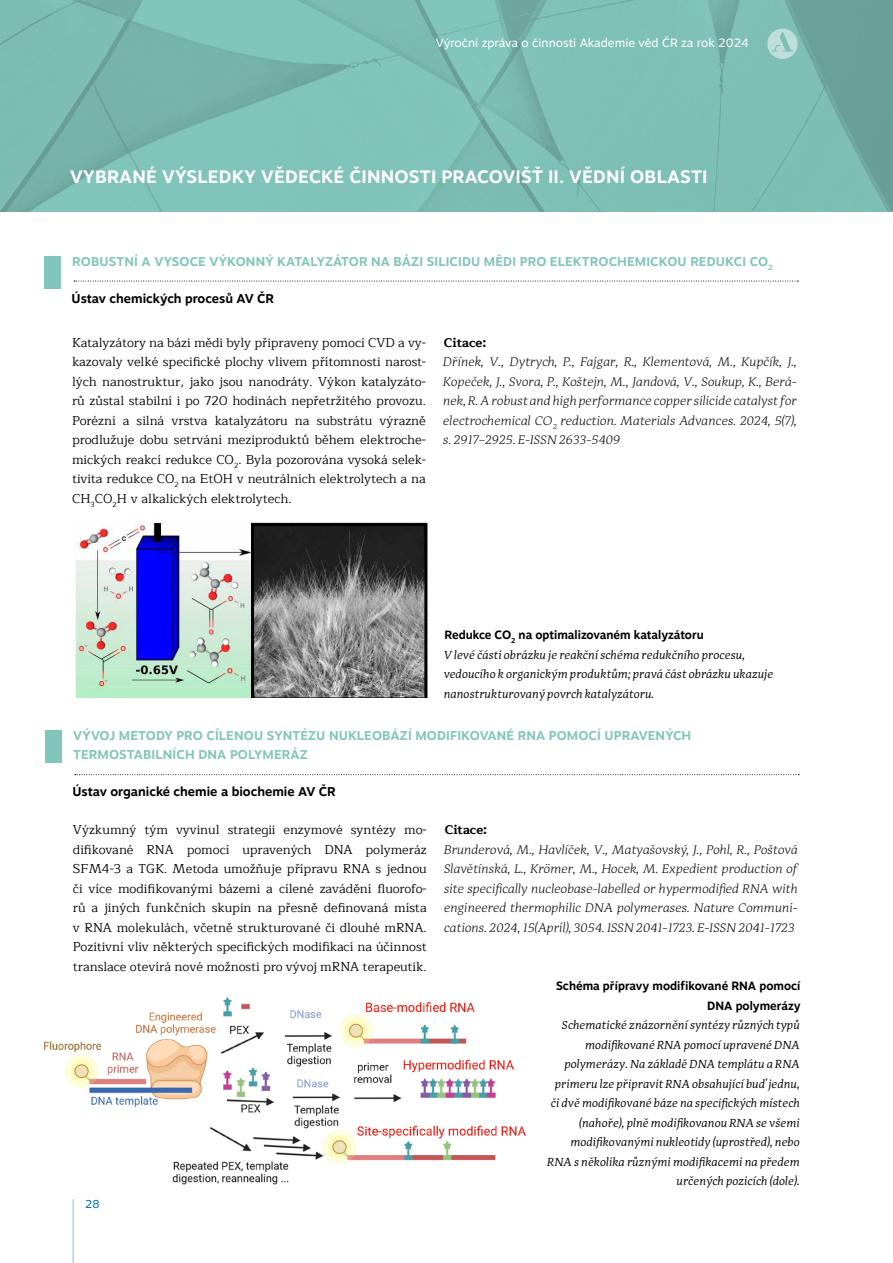
<style>
.page{position:relative;width:893px;height:1263px;background:#fff}
.page>*{position:absolute;margin:0;border:0;box-sizing:border-box;transform-origin:0 0}
.t1{font:700 18px "Motiva Sans";letter-spacing:.01em;color:#fff}
.t2{font:12.75px/19.5px "Maitree";color:#000;text-align:justify}
.t3{font:italic 300 12.75px/19.5px "Adagio Serif";color:#000;text-align:justify}
.t4{font:700 12.75px/19.5px "Motiva Sans";letter-spacing:.01em;color:#82c5ba}
.t5{font:700 12.75px "Motiva Sans";color:#000}
.t6{font:700 12.75px "Maitree";color:#000}
.t7{font:italic 12px/19.5px "Adagio Serif";color:#000}
.t8{font:700 12px/19.5px "Motiva Sans";color:#000;text-align:right}
.t9{font:12px "Motiva Sans";color:#fff}
.t10{font:11.4px "Motiva Sans";color:#0071b9}
</style>
<div class="page">
<hr style="left:73px;top:1199px;width:1px;height:64px;background:#98b3de">
<img style="left:0;top:0;width:893px;height:211px">
<svg style="left:767px;top:29px;width:31px;height:30px"></svg>
<div style="left:44px;top:256px;width:17px;height:32px;background:#82c5ba"></div>
<svg style="left:74px;top:281px;width:724px;height:1px"></svg>
<div style="left:45px;top:730px;width:17px;height:33px;background:#82c5ba"></div>
<svg style="left:75px;top:774px;width:724px;height:1px"></svg>
<img style="left:44px;top:997px;width:482px;height:187px">
<img style="left:73px;top:522px;width:355px;height:175px">
<p class="t9" style="left:436px;top:34px;width:315px">Výroční zpráva o činnosti Akademie věd ČR za rok 2024</p>
<h1 class="t1" style="left:70px;top:163px;width:639px">VYBRANÉ VÝSLEDKY VĚDECKÉ ČINNOSTI PRACOVIŠŤ II. VĚDNÍ OBLASTI</h1>
<p class="t4" style="left:72px;top:251px;width:702px">ROBUSTNÍ A VYSOCE VÝKONNÝ KATALYZÁTOR NA BÁZI SILICIDU MĚDI PRO ELEKTROCHEMICKOU REDUKCI CO<sub>2</sub></p>
<p class="t5" style="left:72px;top:289px;width:204px">Ústav chemických procesů AV ČR</p>
<p class="t2" style="left:72px;top:333px;width:355px">Katalyzátory na bázi mědi byly připraveny pomocí CVD a vy&shy;kazovaly velké specifické plochy vlivem přítomnosti narost&shy;lých nanostruktur, jako jsou nanodráty. Výkon katalyzáto&shy;rů zůstal stabilní i po 720 hodinách nepřetržitého provozu.<br>Porézní a silná vrstva katalyzátoru na substrátu výrazně prodlužuje dobu setrvání meziproduktů během elektroche&shy;mických reakcí redukce CO<sub>2</sub>. Byla pozorována vysoká selek&shy;tivita redukce CO<sub>2</sub> na EtOH v neutrálních elektrolytech a na CH<sub>3</sub>CO<sub>2</sub>H v alkalických elektrolytech.</p>
<p class="t6" style="left:444px;top:331px;width:44px">Citace:</p>
<p class="t3" style="left:444px;top:352px;width:355px">Dřínek, V., Dytrych, P., Fajgar, R., Klementová, M., Kupčík, J., Kopeček, J., Svora, P., Koštejn, M., Jandová, V., Soukup, K., Berá&shy;nek, R. A robust and high performance copper silicide catalyst for electrochemical CO<sub>2</sub> reduction. Materials Advances. 2024, 5(7), s. 2917–2925. E-ISSN 2633-5409</p>
<p class="t8" style="left:444px;top:625px;width:261px">Redukce CO<sub>2</sub> na optimalizovaném katalyzátoru</p>
<p class="t7" style="left:444px;top:645px;width:331px">V levé části obrázku je reakční schéma redukčního procesu, vedoucího k organickým produktům; pravá část obrázku ukazuje nanostrukturovaný povrch katalyzátoru.</p>
<p class="t4" style="left:73px;top:725px;width:620px">VÝVOJ METODY PRO CÍLENOU SYNTÉZU NUKLEOBÁZÍ MODIFIKOVANÉ RNA POMOCÍ UPRAVENÝCH<br>TERMOSTABILNÍCH DNA POLYMERÁZ</p>
<p class="t5" style="left:72px;top:782px;width:265px">Ústav organické chemie a biochemie AV ČR</p>
<p class="t2" style="left:73px;top:820px;width:355px">Výzkumný tým vyvinul strategii enzymové syntézy mo&shy;difikované RNA pomocí upravených DNA polymeráz SFM4-3 a TGK. Metoda umožňuje přípravu RNA s jednou či více modifikovanými bázemi a cílené zavádění fluorofo&shy;rů a jiných funkčních skupin na přesně definovaná místa v RNA molekulách, včetně strukturované či dlouhé mRNA.<br>Pozitivní vliv některých specifických modifikací na účinnost translace otevírá nové možnosti pro vývoj mRNA terapeutik.</p>
<p class="t6" style="left:445px;top:819px;width:44px">Citace:</p>
<p class="t3" style="left:445px;top:839px;width:355px">Brunderová, M., Havlíček, V., Matyašovský, J., Pohl, R., Poštová Slavětínská, L., Krömer, M., Hocek, M. Expedient production of site specifically nucleobase-labelled or hypermodified RNA with engineered thermophilic DNA polymerases. Nature Communi&shy;cations. 2024, 15(April), 3054. ISSN 2041-1723. E-ISSN 2041-1723</p>
<p class="t10" style="left:85px;top:1195px;width:16px">28</p>
<p class="t8" style="left:556px;top:976px;width:246px">Schéma přípravy modifikované RNA pomocí<br>DNA polymerázy</p>
<p class="t7" style="left:548px;top:1015px;width:254px;text-align:right">Schematické znázornění syntézy různých typů modifikované RNA pomocí upravené DNA polymerázy. Na základě DNA templátu a RNA primeru lze připravit RNA obsahující buď jednu, či dvě modifikované báze na specifických místech (nahoře), plně modifikovanou RNA se všemi modifikovanými nukleotidy (uprostřed), nebo RNA s několika různými modifikacemi na předem určených pozicích (dole).</p>
</div>
